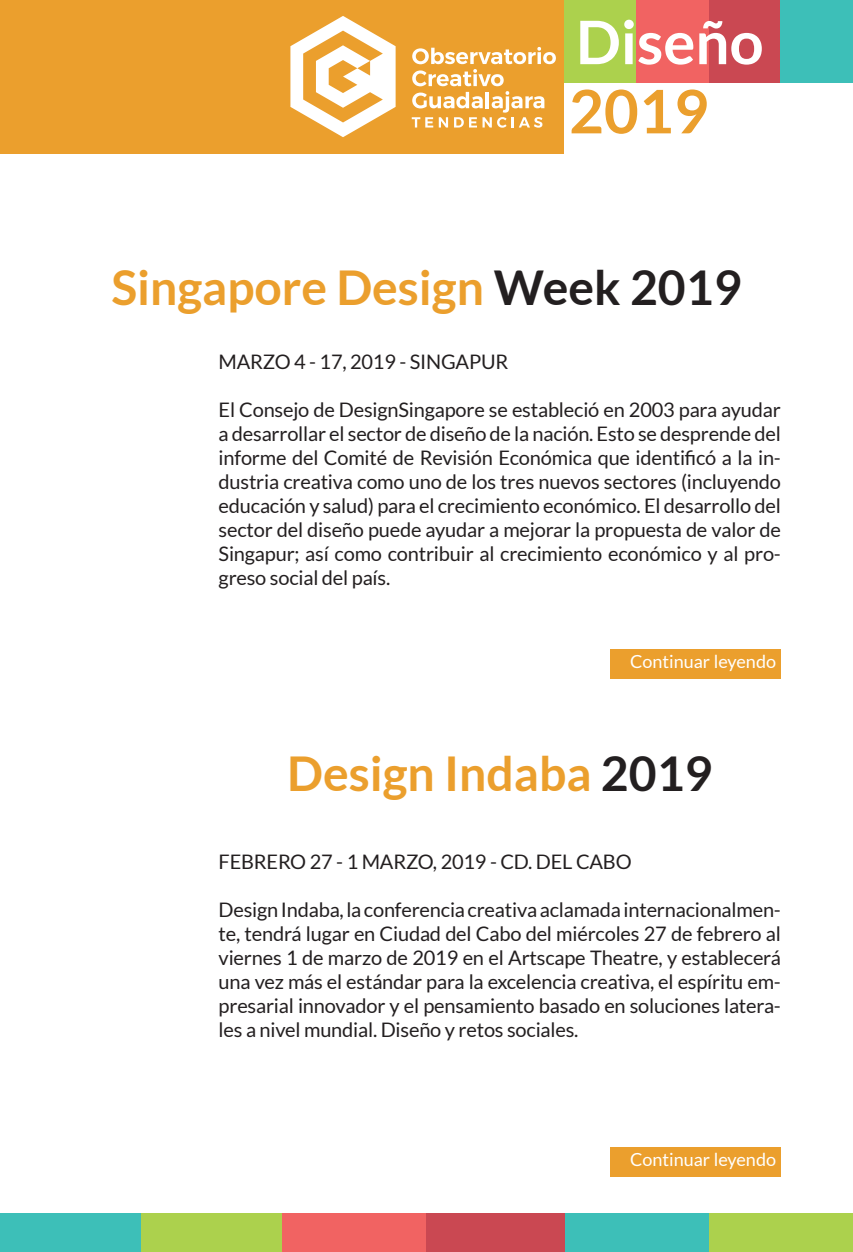
<style>
.page{position:relative;width:853px;height:1252px;background:#fff}
.page>*{position:absolute;margin:0;border:0;box-sizing:border-box;transform-origin:0 0}
.t1{font:700 60px "Lato";color:#fff}
.t2{font:700 60px "Lato";color:#eb9f2d}
.t3{font:700 48px "Lato";color:#eb9f2d}
.t4{font:20px/24px "Lato";letter-spacing:-.01em;color:#231f20;text-align:justify}
.t5{font:18px "Lato";color:#fff}
.s1{color:#231f20}
</style>
<div class="page">
<div style="left:0;top:1213px;width:143px;height:39px;background:#3dbfb8"></div>
<div style="left:141px;top:1213px;width:143px;height:39px;background:#acd14d"></div>
<div style="left:282px;top:1213px;width:144px;height:39px;background:#f16362"></div>
<div style="left:426px;top:1213px;width:143px;height:39px;background:#ca4852"></div>
<div style="left:565px;top:1213px;width:143px;height:39px;background:#3dbfb8"></div>
<div style="left:708px;top:1213px;width:144px;height:39px;background:#acd14d"></div>
<div style="left:610px;top:649px;width:170px;height:30px;background:#eb9f2d"></div>
<div style="left:610px;top:1147px;width:170px;height:29px;background:#eb9f2d"></div>
<div style="left:0;top:0;width:563px;height:153px;background:#eb9f2d"></div>
<svg style="left:290px;top:16px;width:105px;height:121px"></svg>
<svg style="left:411px;top:47px;width:144px;height:81px"></svg>
<div style="left:563px;top:0;width:73px;height:82px;background:#acd14d"></div>
<div style="left:635px;top:0;width:73px;height:82px;background:#f16362"></div>
<div style="left:708px;top:0;width:73px;height:82px;background:#ca4852"></div>
<div style="left:779px;top:0;width:73px;height:82px;background:#3dbfb8"></div>
<h1 class="t1" style="left:575px;top:8px;width:189px">Diseño</h1>
<h1 class="t2" style="left:568px;top:77px;width:141px">2019</h1>
<h2 class="t3" style="left:111px;top:260px;width:631px">Singapore Design <span class="s1">Week 2019</span></h2>
<p class="t4" style="left:218px;top:349px;width:291px">MARZO 4 - 17, 2019 - SINGAPUR</p>
<p class="t4" style="left:218px;top:397px;width:563px">El Consejo de DesignSingapore se estableció en 2003 para ayudar a desarrollar el sector de diseño de la nación. Esto se desprende del informe del Comité de Revisión Económica que identificó a la in&shy;dustria creativa como uno de los tres nuevos sectores (incluyendo educación y salud) para el crecimiento económico. El desarrollo del sector del diseño puede ayudar a mejorar la propuesta de valor de Singapur; así como contribuir al crecimiento económico y al pro&shy;greso social del país.</p>
<p class="t5" style="left:629px;top:652px;width:147px">Continuar leyendo</p>
<h2 class="t3" style="left:287px;top:746px;width:426px">Design Indaba <span class="s1">2019</span></h2>
<p class="t4" style="left:218px;top:849px;width:414px">FEBRERO 27 - 1 MARZO, 2019 - CD. DEL CABO</p>
<p class="t4" style="left:218px;top:897px;width:563px">Design Indaba, la conferencia creativa aclamada internacionalmen&shy;te, tendrá lugar en Ciudad del Cabo del miércoles 27 de febrero al viernes 1 de marzo de 2019 en el Artscape Theatre, y establecerá una vez más el estándar para la excelencia creativa, el espíritu em&shy;presarial innovador y el pensamiento basado en soluciones latera&shy;les a nivel mundial. Diseño y retos sociales.</p>
<p class="t5" style="left:629px;top:1150px;width:147px">Continuar leyendo</p>
</div>
